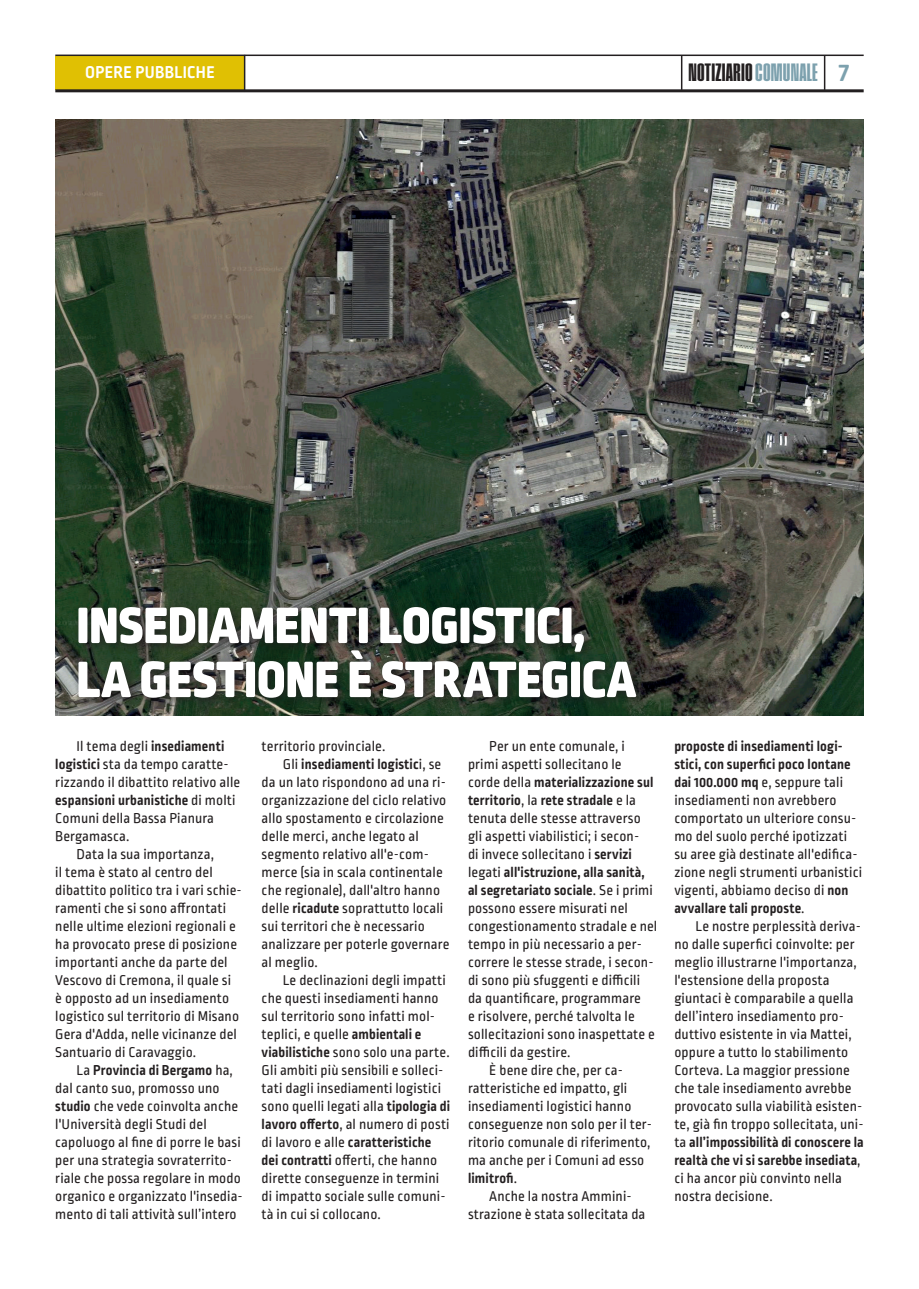
<style>
.page{position:relative;width:919px;height:1289px;background:#fff}
.page>*{position:absolute;margin:0;border:0;box-sizing:border-box;transform-origin:0 0}
.t1{font:900 54px/54px "Ropa Soft Pro";letter-spacing:.01em;color:#fff}
.t2{font:24px "Pressio No.35";letter-spacing:.01em;color:#231f20}
.t3{font:700 18px "Ropa Soft Pro";letter-spacing:.02em;color:#fff}
.t4{font:15px/18px "Ropa Soft Pro";letter-spacing:.01em;color:#231f20}
.t5{font:700 15px "Ropa Soft Pro";letter-spacing:.01em;color:#231f20}
.s1{color:#7da1ae}
.s2{font-family:"Ropa Soft Pro";font-weight:700;font-size:27px;color:#7da1ae}
.s3{font-weight:400}
.s4{font-weight:700}
</style>
<div class="page">
<img style="left:55px;top:119px;width:808px;height:596px">
<div style="left:55px;top:56px;width:189px;height:33px;background:#e0c003"></div>
<hr style="left:244px;top:55px;width:1px;height:37px;background:#231f20">
<div style="left:73px;top:601px;width:574px;height:108px;background:#231f20;opacity:.75"></div>
<hr style="left:55px;top:55px;width:808px;height:1px;background:#231f20">
<hr style="left:55px;top:89px;width:808px;height:3px;background:#231f20">
<hr style="left:681px;top:55px;width:1px;height:35px;background:#231f20">
<hr style="left:823px;top:55px;width:2px;height:35px;background:#231f20">
<p class="t3" style="left:85px;top:62px;width:131px">OPERE PUBBLICHE</p>
<h2 class="t2" style="left:688px;top:59px;width:162px">NOTIZIARIO <span class="s1">COMUNALE</span> <span class="s2">7</span></h2>
<h1 class="t1" style="left:77px;top:600px;width:560px">INSEDIAMENTI LOGISTICI,<br>LA GESTIONE È STRATEGICA</h1>
<p class="t5" style="left:77px;top:737px;width:149px"><span class="s3">Il tema degli</span> insediamenti</p>
<p class="t4" style="left:55px;top:756px;width:175px"><span class="s4">logistici</span> sta da tempo caratte-</p>
<p class="t4" style="left:55px;top:774px;width:186px">rizzando il dibattito relativo alle</p>
<p class="t5" style="left:55px;top:791px;width:182px">espansioni urbanistiche <span class="s3">di molti</span></p>
<p class="t4" style="left:55px;top:810px;width:160px">Comuni della Bassa Pianura</p>
<p class="t4" style="left:55px;top:828px;width:76px">Bergamasca.</p>
<p class="t4" style="left:77px;top:846px;width:139px">Data la sua importanza,</p>
<p class="t4" style="left:55px;top:864px;width:159px">il tema è stato al centro del</p>
<p class="t4" style="left:55px;top:882px;width:188px">dibattito politico tra i vari schie-</p>
<p class="t4" style="left:55px;top:900px;width:172px">ramenti che si sono affrontati</p>
<p class="t4" style="left:55px;top:918px;width:182px">nelle ultime elezioni regionali e</p>
<p class="t4" style="left:55px;top:936px;width:183px">ha provocato prese di posizione</p>
<p class="t4" style="left:55px;top:954px;width:174px">importanti anche da parte del</p>
<p class="t4" style="left:55px;top:972px;width:177px">Vescovo di Cremona, il quale si</p>
<p class="t4" style="left:55px;top:990px;width:175px">è opposto ad un insediamento</p>
<p class="t4" style="left:55px;top:1008px;width:185px">logistico sul territorio di Misano</p>
<p class="t4" style="left:55px;top:1026px;width:183px">Gera d'Adda, nelle vicinanze del</p>
<p class="t4" style="left:55px;top:1044px;width:142px">Santuario di Caravaggio.</p>
<p class="t5" style="left:77px;top:1061px;width:158px"><span class="s3">La</span> Provincia di Bergamo <span class="s3">ha,</span></p>
<p class="t4" style="left:55px;top:1080px;width:166px">dal canto suo, promosso uno</p>
<p class="t4" style="left:55px;top:1098px;width:184px"><span class="s4">studio</span> che vede coinvolta anche</p>
<p class="t4" style="left:55px;top:1116px;width:153px">l'Università degli Studi del</p>
<p class="t4" style="left:55px;top:1134px;width:187px">capoluogo al fine di porre le basi</p>
<p class="t4" style="left:55px;top:1152px;width:178px">per una strategia sovraterrito-</p>
<p class="t4" style="left:55px;top:1170px;width:187px">riale che possa regolare in modo</p>
<p class="t4" style="left:55px;top:1188px;width:189px">organico e organizzato l'insedia-</p>
<p class="t4" style="left:55px;top:1206px;width:183px">mento di tali attività sull’intero</p>
<p class="t4" style="left:262px;top:738px;width:125px">territorio provinciale.</p>
<p class="t5" style="left:283px;top:755px;width:160px"><span class="s3">Gli</span> insediamenti logistic<span class="s3">i, se</span></p>
<p class="t4" style="left:262px;top:774px;width:186px">da un lato rispondono ad una ri-</p>
<p class="t4" style="left:262px;top:792px;width:186px">organizzazione del ciclo relativo</p>
<p class="t4" style="left:262px;top:810px;width:184px">allo spostamento e circolazione</p>
<p class="t4" style="left:262px;top:828px;width:159px">delle merci, anche legato al</p>
<p class="t4" style="left:262px;top:846px;width:169px">segmento relativo all'e-com-</p>
<p class="t4" style="left:262px;top:864px;width:182px">merce (sia in scala continentale</p>
<p class="t4" style="left:262px;top:882px;width:180px">che regionale), dall'altro hanno</p>
<p class="t4" style="left:262px;top:900px;width:183px">delle <span class="s4">ricadute</span> soprattutto locali</p>
<p class="t4" style="left:262px;top:918px;width:165px">sui territori che è necessario</p>
<p class="t4" style="left:262px;top:936px;width:189px">analizzare per poterle governare</p>
<p class="t4" style="left:262px;top:954px;width:58px">al meglio.</p>
<p class="t4" style="left:283px;top:972px;width:164px">Le declinazioni degli impatti</p>
<p class="t4" style="left:262px;top:990px;width:178px">che questi insediamenti hanno</p>
<p class="t4" style="left:262px;top:1008px;width:175px">sul territorio sono infatti mol-</p>
<p class="t4" style="left:262px;top:1026px;width:161px">teplici, e quelle <span class="s4">ambientali e</span></p>
<p class="t4" style="left:262px;top:1044px;width:189px"><span class="s4">viabilistiche</span> sono solo una parte.</p>
<p class="t4" style="left:262px;top:1062px;width:183px">Gli ambiti più sensibili e solleci-</p>
<p class="t4" style="left:262px;top:1080px;width:181px">tati dagli insediamenti logistici</p>
<p class="t4" style="left:262px;top:1098px;width:190px">sono quelli legati alla <span class="s4">tipologia di</span></p>
<p class="t4" style="left:262px;top:1116px;width:189px"><span class="s4">lavoro offerto</span>, al numero di posti</p>
<p class="t5" style="left:262px;top:1133px;width:171px"><span class="s3">di lavoro e alle</span> caratteristiche</p>
<p class="t4" style="left:262px;top:1152px;width:177px"><span class="s4">dei contratti</span> offerti, che hanno</p>
<p class="t4" style="left:262px;top:1170px;width:179px">dirette conseguenze in termini</p>
<p class="t4" style="left:262px;top:1188px;width:185px">di impatto sociale sulle comuni-</p>
<p class="t4" style="left:262px;top:1206px;width:121px">tà in cui si collocano.</p>
<p class="t4" style="left:489px;top:738px;width:137px">Per un ente comunale, i</p>
<p class="t4" style="left:468px;top:756px;width:155px">primi aspetti sollecitano le</p>
<p class="t5" style="left:468px;top:773px;width:187px"><span class="s3">corde della</span> materializzazione sul</p>
<p class="t5" style="left:468px;top:791px;width:169px">territorio<span class="s3">, la</span> rete stradale <span class="s3">e la</span></p>
<p class="t4" style="left:468px;top:810px;width:174px">tenuta delle stesse attraverso</p>
<p class="t4" style="left:468px;top:828px;width:173px">gli aspetti viabilistici; i secon-</p>
<p class="t4" style="left:468px;top:846px;width:165px">di invece sollecitano i <span class="s4">servizi</span></p>
<p class="t5" style="left:468px;top:863px;width:178px"><span class="s3">legati</span> all'istruzione, alla sanità,</p>
<p class="t5" style="left:468px;top:881px;width:186px">al segretariato sociale<span class="s3">. Se i primi</span></p>
<p class="t4" style="left:468px;top:900px;width:161px">possono essere misurati nel</p>
<p class="t4" style="left:468px;top:918px;width:191px">congestionamento stradale e nel</p>
<p class="t4" style="left:468px;top:936px;width:175px">tempo in più necessario a per-</p>
<p class="t4" style="left:468px;top:954px;width:187px">correre le stesse strade, i secon-</p>
<p class="t4" style="left:468px;top:972px;width:174px">di sono più sfuggenti e difficili</p>
<p class="t4" style="left:468px;top:990px;width:174px">da quantificare, programmare</p>
<p class="t4" style="left:468px;top:1008px;width:168px">e risolvere, perché talvolta le</p>
<p class="t4" style="left:468px;top:1026px;width:188px">sollecitazioni sono inaspettate e</p>
<p class="t4" style="left:468px;top:1044px;width:104px">difficili da gestire.</p>
<p class="t4" style="left:489px;top:1062px;width:135px">È bene dire che, per ca-</p>
<p class="t4" style="left:468px;top:1080px;width:161px">ratteristiche ed impatto, gli</p>
<p class="t4" style="left:468px;top:1098px;width:165px">insediamenti logistici hanno</p>
<p class="t4" style="left:468px;top:1116px;width:186px">conseguenze non solo per il ter-</p>
<p class="t4" style="left:468px;top:1134px;width:184px">ritorio comunale di riferimento,</p>
<p class="t4" style="left:468px;top:1152px;width:178px">ma anche per i Comuni ad esso</p>
<p class="t5" style="left:468px;top:1169px;width:51px">limitrofi<span class="s3">.</span></p>
<p class="t4" style="left:489px;top:1188px;width:144px">Anche la nostra Ammini-</p>
<p class="t4" style="left:468px;top:1206px;width:179px">strazione è stata sollecitata da</p>
<p class="t4" style="left:674px;top:738px;width:189px"><span class="s4">proposte di insediamenti logi&shy;stici, con superfici poco lontane dai 100.000 mq</span> e, seppure tali insediamenti non avrebbero comportato un ulteriore consu&shy;mo del suolo perché ipotizzati su aree già destinate all'edifica&shy;zione negli strumenti urbanistici vigenti, abbiamo deciso di <span class="s4">non avvallare tali proposte</span>.</p>
<p class="t4" style="left:674px;top:918px;width:191px;text-indent:21px">Le nostre perplessità deriva&shy;no dalle superfici coinvolte: per meglio illustrarne l'importanza, l'estensione della proposta giuntaci è comparabile a quella dell’intero insediamento pro&shy;duttivo esistente in via Mattei, oppure a tutto lo stabilimento<br>Corteva. La maggior pressione che tale insediamento avrebbe provocato sulla viabilità esisten&shy;te, già fin troppo sollecitata, uni&shy;ta <span class="s4">all’impossibilità di conoscere la realtà che vi si sarebbe insediata</span>, ci ha ancor più convinto nella nostra decisione.</p>
</div>
